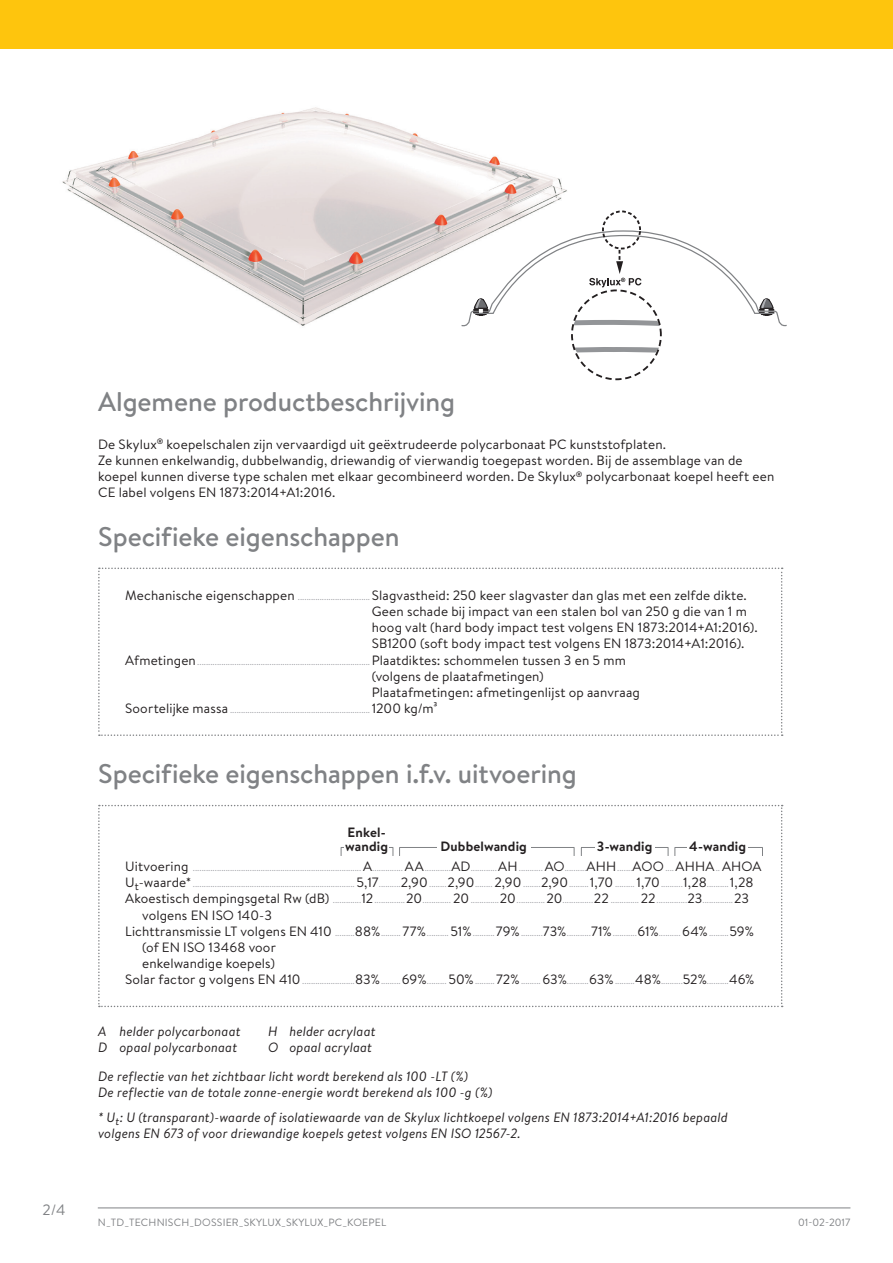
<style>
.page{position:relative;width:893px;height:1263px;background:#fff}
.page>*{position:absolute;margin:0;border:0;box-sizing:border-box;transform-origin:0 0}
.Titel_2{font:500 27px "Brandon Text";letter-spacing:-.005em;color:#808285}
.t1{font:15px "Brandon Text";color:#808285}
.tekst_cursief{font:italic 13.5px/16.2px "Brandon Text";letter-spacing:.01em;color:#231f20}
.tekst{font:13.5px/16.2px "Brandon Text";letter-spacing:.01em;color:#231f20}
.tekst_tabel_zonder_g{font:13.5px "Brandon Text";letter-spacing:.01em;color:#231f20}
.tekst_tabel{font:13.5px "Brandon Text";letter-spacing:.01em;color:#231f20}
.tekst_tabel_2{font:13.5px "Brandon Text";letter-spacing:.01em;color:#231f20}
.tekst_tabel_zonder_g-2{font:700 13.5px "Brandon Text";letter-spacing:.01em;color:#231f20}
.t2{font:10.5px "Brandon Text";letter-spacing:.02em;color:#808285}
.tekst_tabel_2-2{font:9px "Brandon Text";color:#a8a9ad}
.tekst_tabel-2{font:9px "Brandon Text";color:#a8a9ad}
.s1{font-size:9px;color:#a8a9ad}
.s2{font-size:13.5px;color:#231f20}
.s3{font-size:10.8px;color:#231f20}
</style>
<div class="page">
<hr style="left:98px;top:1207px;width:752px;height:1px;background:#808285">
<div style="left:0;top:0;width:893px;height:49px;background:#fec50d"></div>
<svg style="left:98px;top:568px;width:685px;height:168px"></svg>
<img style="left:62px;top:107px;width:513px;height:244px">
<svg style="left:574px;top:347px;width:85px;height:6px"></svg>
<div style="left:571px;top:289px;width:91px;height:91px;border:2px dashed #231f20;border-radius:50%"></div>
<svg style="left:461px;top:210px;width:326px;height:117px"></svg>
<svg style="left:98px;top:805px;width:685px;height:202px"></svg>
<p class="t1" style="left:43px;top:1199px;width:24px">2/4</p>
<p class="Titel_2" style="left:98px;top:383px;width:359px">Algemene productbeschrijving</p>
<p class="tekst" style="left:98px;top:435px;width:570px">De Skylux<sup>®</sup> koepelschalen zijn vervaardigd uit geëxtrudeerde polycarbonaat PC kunststofplaten.</p>
<p class="tekst" style="left:98px;top:452px;width:678px">Ze kunnen enkelwandig, dubbelwandig, driewandig of vierwandig toegepast worden. Bij de assemblage van de koepel kunnen diverse type schalen met elkaar gecombineerd worden. De Skylux<sup>®</sup> polycarbonaat koepel heeft een<br>CE label volgens EN 1873:2014+A1:2016.</p>
<p class="Titel_2" style="left:98px;top:518px;width:303px">Specifieke eigenschappen</p>
<p class="tekst_tabel" style="left:125px;top:586px;width:623px">Mechanische eigenschappen <span class="s1">.................................</span> Slagvastheid: 250 keer slagvaster dan glas met een zelfde dikte.</p>
<p class="tekst_tabel_zonder_g" style="left:372px;top:602px;width:377px">Geen schade bij impact van een stalen bol van 250 g die van 1 m</p>
<p class="tekst_tabel_zonder_g" style="left:372px;top:618px;width:387px">hoog valt (hard body impact test volgens EN 1873:2014+A1:2016).</p>
<p class="tekst_tabel_zonder_g" style="left:372px;top:634px;width:374px">SB1200 (soft body impact test volgens EN 1873:2014+A1:2016).</p>
<p class="tekst_tabel-2" style="left:125px;top:655px;width:502px"><span class="s2">Afmetingen</span> ............................................................................... <span class="s2">Plaatdiktes: schommelen tussen 3 en 5 mm</span></p>
<p class="tekst_tabel_zonder_g" style="left:372px;top:667px;width:174px">(volgens de plaatafmetingen)</p>
<p class="tekst_tabel_zonder_g" style="left:372px;top:683px;width:270px">Plaatafmetingen: afmetingenlijst op aanvraag</p>
<p class="tekst_tabel-2" style="left:125px;top:704px;width:314px"><span class="s2">Soortelijke massa</span> ................................................................ <span class="s2">1200 kg/m³</span></p>
<p class="Titel_2" style="left:98px;top:755px;width:480px">Specifieke eigenschappen i.f.v. uitvoering</p>
<p class="tekst_tabel_zonder_g-2" style="left:348px;top:823px;width:40px">Enkel-</p>
<p class="tekst_tabel_zonder_g-2" style="left:345px;top:836px;width:44px">wandig</p>
<p class="tekst_tabel_zonder_g-2" style="left:440px;top:836px;width:88px">Dubbelwandig</p>
<p class="tekst_tabel_zonder_g-2" style="left:597px;top:836px;width:57px">3-wandig</p>
<p class="tekst_tabel_zonder_g-2" style="left:689px;top:836px;width:58px">4-wandig</p>
<p class="tekst_tabel_2-2" style="left:125px;top:862px;width:638px"><span class="s2">Uitvoering</span> ............................................................................. <span class="s2">A</span>.............. <span class="s2">AA</span>............<span class="s2">AD</span>............<span class="s2">AH</span>........... <span class="s2">AO</span>..........<span class="s2">AHH</span>.......<span class="s2">AOO</span> .... <span class="s2">AHHA</span>.. <span class="s2">AHOA</span></p>
<p class="tekst_tabel_2-2" style="left:125px;top:878px;width:630px"><span class="s2">U</span><span class="s3">t</span><span class="s2">-waarde*</span> .......................................................................... <span class="s2">5,17</span>..........<span class="s2">2,90</span>........<span class="s2">2,90</span>........ <span class="s2">2,90</span> ........<span class="s2">2,90</span>.........<span class="s2">1,70</span> ......... <span class="s2">1,70</span>..........<span class="s2">1,28</span>..........<span class="s2">1,28</span></p>
<p class="tekst_tabel_2-2" style="left:125px;top:894px;width:626px"><span class="s2">Akoestisch dempingsgetal Rw (dB)</span> .............<span class="s2">12</span>..............<span class="s2">20</span>............. <span class="s2">20</span> .............<span class="s2">20</span>............. <span class="s2">20</span>..............<span class="s2">22</span> ............. <span class="s2">22</span>..............<span class="s2">23</span>..............<span class="s2">23</span></p>
<p class="tekst_tabel_2" style="left:142px;top:906px;width:131px">volgens EN ISO 140-3</p>
<p class="tekst_tabel_2-2" style="left:125px;top:926px;width:630px"><span class="s2">Lichttransmissie LT volgens EN 410</span> .........<span class="s2">88%</span>......... <span class="s2">77%</span>.......... <span class="s2">51%</span>..........<span class="s2">79%</span>..........<span class="s2">73%</span>...........<span class="s2">71%</span>...........<span class="s2">61%</span>.......... <span class="s2">64%</span> .........<span class="s2">59%</span></p>
<p class="tekst_tabel_2" style="left:142px;top:938px;width:135px">(of EN ISO 13468 voor</p>
<p class="tekst_tabel_2" style="left:142px;top:954px;width:135px">enkelwandige koepels)</p>
<p class="tekst_tabel_2-2" style="left:125px;top:975px;width:631px"><span class="s2">Solar factor g volgens EN 410</span> ........................<span class="s2">83%</span>.........<span class="s2">69%</span>......... <span class="s2">50%</span>.........<span class="s2">72%</span>......... <span class="s2">63%</span>..........<span class="s2">63%</span>.........<span class="s2">48%</span>..........<span class="s2">52%</span>..........<span class="s2">46%</span></p>
<p class="tekst_cursief" style="left:98px;top:1023px;width:144px">A helder polycarbonaat</p>
<p class="tekst_cursief" style="left:268px;top:1023px;width:109px">H helder acrylaat</p>
<p class="tekst_cursief" style="left:98px;top:1039px;width:141px">D opaal polycarbonaat</p>
<p class="tekst_cursief" style="left:268px;top:1039px;width:105px">O opaal acrylaat</p>
<p class="tekst_cursief" style="left:98px;top:1068px;width:371px">De reflectie van het zichtbaar licht wordt berekend als 100 -LT (%)</p>
<p class="tekst_cursief" style="left:98px;top:1084px;width:396px">De reflectie van de totale zonne-energie wordt berekend als 100 -g (%)</p>
<p class="tekst_cursief" style="left:98px;top:1109px;width:631px">* U<sub>t</sub>: U (transparant)-waarde of isolatiewaarde van de Skylux lichtkoepel volgens EN 1873:2014+A1:2016 bepaald volgens EN 673 of voor driewandige koepels getest volgens EN ISO 12567-2.</p>
<p class="t2" style="left:98px;top:1215px;width:290px">N_TD_TECHNISCH_DOSSIER_SKYLUX_SKYLUX_PC_KOEPEL</p>
<p class="t2" style="left:798px;top:1215px;width:54px">01-02-2017</p>
</div>
